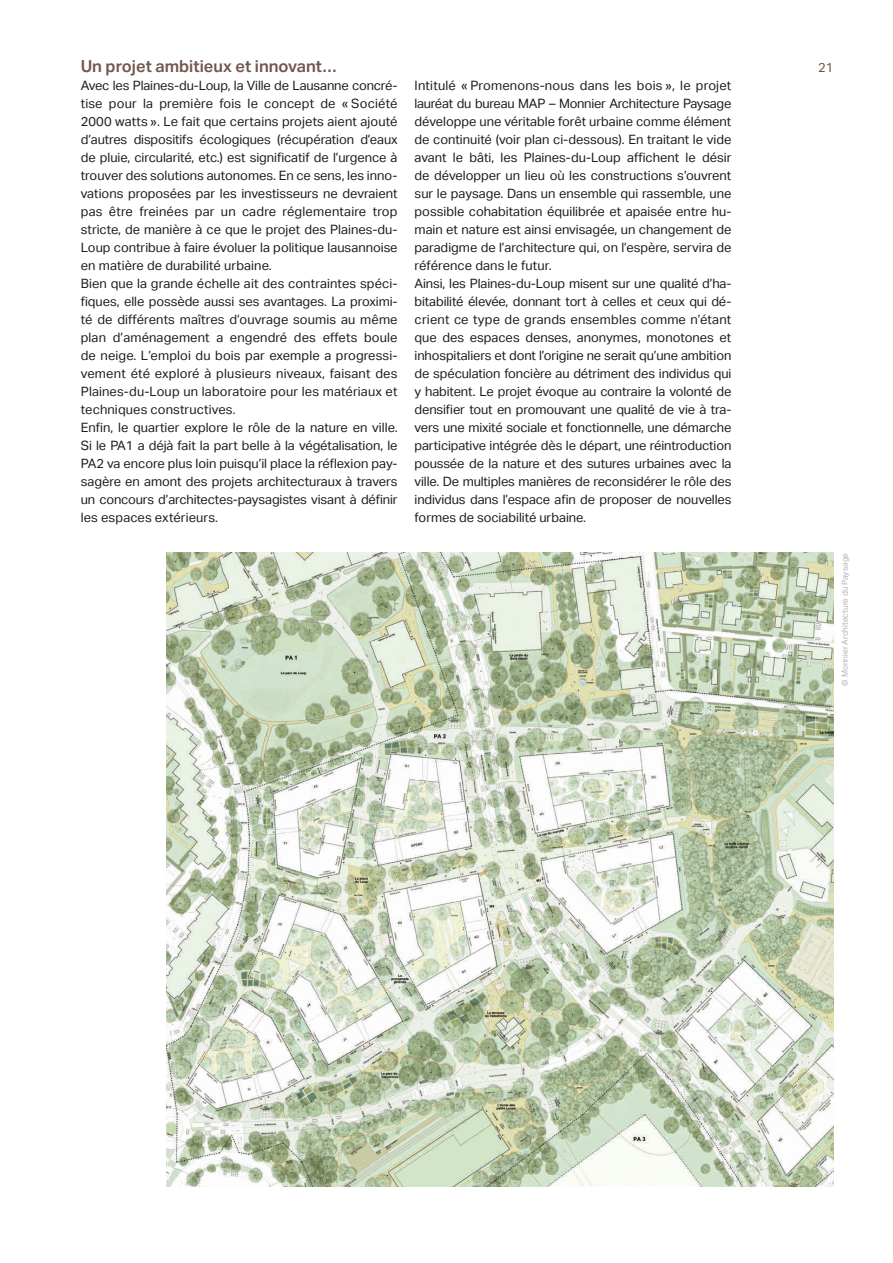
<style>
.page{position:relative;width:893px;height:1263px;background:#fff}
.page>*{position:absolute;margin:0;border:0;box-sizing:border-box;transform-origin:0 0}
.t1{font:600 16.5px "Aktiv Grotesk";color:#71564b}
.t2{font:12.9px/18px "Aktiv Grotesk";color:#1d1d1b}
.t3{font:12.9px "Aktiv Grotesk";color:#71564b}
.t4{font:8.25px "Aktiv Grotesk";color:#b2b2b2}
</style>
<div class="page">
<img style="left:166px;top:553px;width:667px;height:633px">
<p class="t1" style="left:81px;top:57px;width:258px">Un projet ambitieux et innovant…</p>
<p class="t2" style="left:81px;top:77px;width:318px">Avec les Plaines-du-Loup, la Ville de Lausanne concré&shy;tise pour la première fois le concept de « Société 2000 watts ». Le fait que certains projets aient ajouté d’autres dispositifs écologiques (récupération d’eaux de pluie, circularité, etc.) est significatif de l’urgence à trouver des solutions autonomes. En ce sens, les inno&shy;vations proposées par les investisseurs ne devraient pas être freinées par un cadre réglementaire trop stricte, de manière à ce que le projet des Plaines-du-Loup contribue à faire évoluer la politique lausannoise en matière de durabilité urbaine.<br>Bien que la grande échelle ait des contraintes spéci&shy;fiques, elle possède aussi ses avantages. La proximi&shy;té de différents maîtres d’ouvrage soumis au même plan d’aménagement a engendré des effets boule de neige. L’emploi du bois par exemple a progressi&shy;vement été exploré à plusieurs niveaux, faisant des Plaines-du-Loup un laboratoire pour les matériaux et techniques constructives.<br>Enfin, le quartier explore le rôle de la nature en ville.<br>Si le PA1 a déjà fait la part belle à la végétalisation, le PA2 va encore plus loin puisqu’il place la réflexion pay&shy;sagère en amont des projets architecturaux à travers un concours d’architectes-paysagistes visant à définir les espaces extérieurs.</p>
<p class="t2" style="left:415px;top:77px;width:318px">Intitulé « Promenons-nous dans les bois », le projet lauréat du bureau MAP – Monnier Architecture Paysage développe une véritable forêt urbaine comme élément de continuité (voir plan ci-dessous). En traitant le vide avant le bâti, les Plaines-du-Loup affichent le désir de développer un lieu où les constructions s’ouvrent sur le paysage. Dans un ensemble qui rassemble, une possible cohabitation équilibrée et apaisée entre hu&shy;main et nature est ainsi envisagée, un changement de paradigme de l’architecture qui, on l’espère, servira de référence dans le futur.<br>Ainsi, les Plaines-du-Loup misent sur une qualité d’ha&shy;bitabilité élevée, donnant tort à celles et ceux qui dé&shy;crient ce type de grands ensembles comme n’étant que des espaces denses, anonymes, monotones et inhospitaliers et dont l’origine ne serait qu’une ambition de spéculation foncière au détriment des individus qui y habitent. Le projet évoque au contraire la volonté de densifier tout en promouvant une qualité de vie à tra&shy;vers une mixité sociale et fonctionnelle, une démarche participative intégrée dès le départ, une réintroduction poussée de la nature et des sutures urbaines avec la ville. De multiples manières de reconsidérer le rôle des individus dans l’espace afin de proposer de nouvelles formes de sociabilité urbaine.</p>
<p class="t3" style="left:818px;top:60px;width:17px">21</p>
<p class="t4" style="left:840px;top:685px;width:134px;rotate:-90deg">© Monnier Architecture du Paysage</p>
</div>
